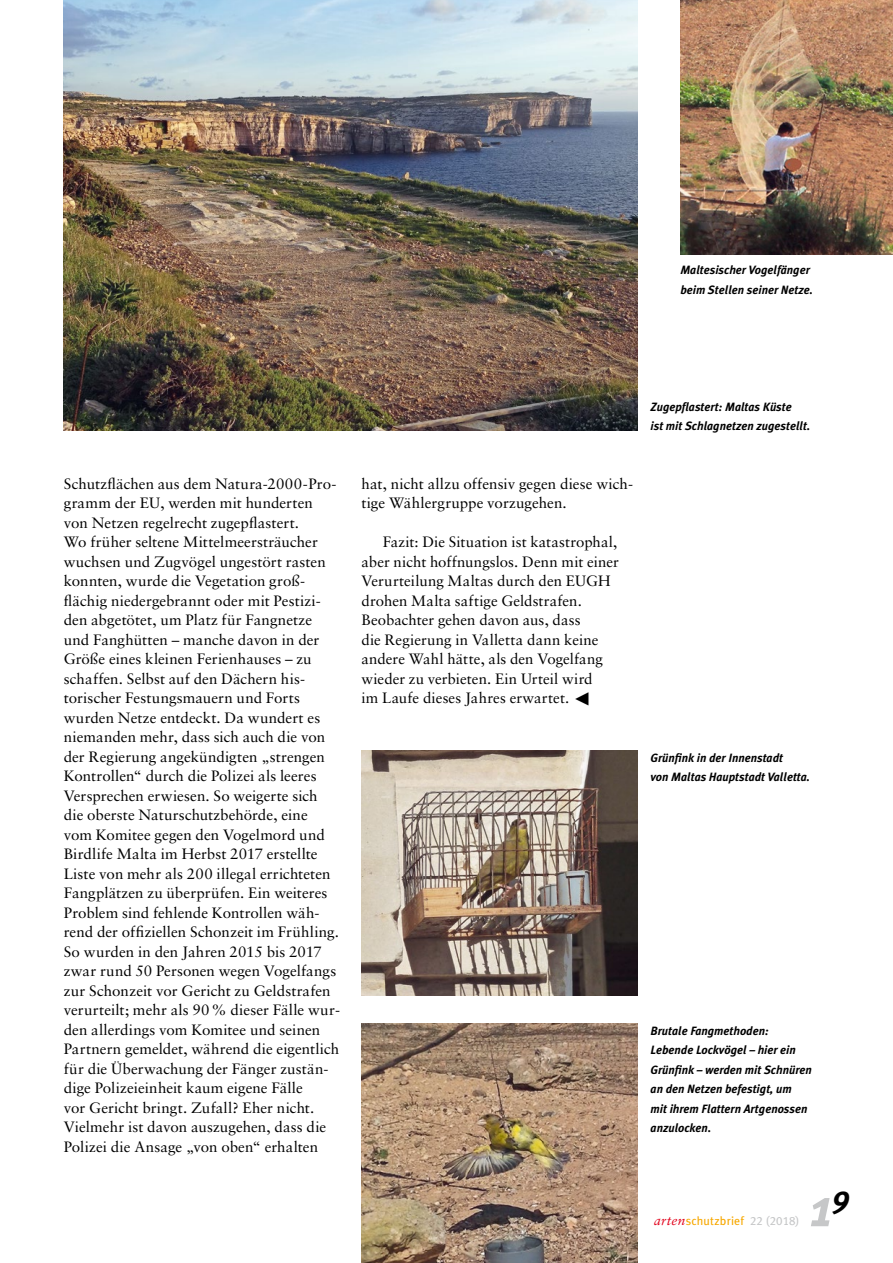
<style>
.page{position:relative;width:893px;height:1263px;background:#fff}
.page>*{position:absolute;margin:0;border:0;box-sizing:border-box;transform-origin:0 0}
.t1{font:italic 700 54px "Meta Plus";color:#c6c7c8}
.Lauftext_1__Abs{font:15px/19.5px "Sabon";letter-spacing:.005em;color:#000}
.Lauftext{font:15px/19.5px "Sabon";letter-spacing:.005em;color:#000}
.Bildunterschrift{font:italic 700 12px/19.5px "Meta Plus";color:#000}
.t2{font:12px "Meta Plus";letter-spacing:.015em;color:#f7a800}
.s1{font-family:"Sabon";font-style:italic;font-size:13.5px;color:#e2001a}
.s2{font-family:"Meta Plus Book Caps";color:#c6c7c8}
</style>
<div class="page">
<img style="left:361px;top:1024px;width:277px;height:239px">
<img style="left:361px;top:751px;width:277px;height:245px">
<img style="left:64px;top:0;width:574px;height:430px">
<img style="left:680px;top:0;width:213px;height:255px">
<p class="Bildunterschrift" style="left:680px;top:260px;width:134px">Maltesischer Vogelfänger beim Stellen seiner Netze.</p>
<p class="Lauftext_1__Abs" style="left:64px;top:474px;width:278px">Schutzflächen aus dem Natura-2000-Pro&shy;gramm der EU, werden mit hunderten von Netzen regelrecht zugepflastert.<br>Wo früher seltene Mittelmeersträucher wuchsen und Zugvögel ungestört rasten konnten, wurde die Vegetation groß&shy;flächig niedergebrannt oder mit Pestizi&shy;den abgetötet, um Platz für Fangnetze und Fanghütten – manche davon in der Größe eines kleinen Ferienhauses – zu schaffen. Selbst auf den Dächern his&shy;torischer Festungsmauern und Forts wurden Netze entdeckt. Da wundert es niemanden mehr, dass sich auch die von der Regierung angekündigten „strengen Kontrollen“ durch die Polizei als leeres Versprechen erwiesen. So weigerte sich die oberste Naturschutzbehörde, eine<br>vom Komitee gegen den Vogelmord und Birdlife Malta im Herbst 2017 erstellte Liste von mehr als 200 illegal errichteten Fangplätzen zu überprüfen. Ein weiteres Problem sind fehlende Kontrollen wäh&shy;rend der offiziellen Schonzeit im Frühling.<br>So wurden in den Jahren 2015 bis 2017 zwar rund 50 Personen wegen Vogelfangs zur Schonzeit vor Gericht zu Geldstrafen verurteilt; mehr als 90% dieser Fälle wur&shy;den allerdings vom Komitee und seinen Partnern gemeldet, während die eigentlich für die Überwachung der Fänger zustän&shy;dige Polizeieinheit kaum eigene Fälle<br>vor Gericht bringt. Zufall? Eher nicht.<br>Vielmehr ist davon auszugehen, dass die Polizei die Ansage „von oben“ erhalten</p>
<p class="Lauftext_1__Abs" style="left:361px;top:474px;width:273px">hat, nicht allzu offensiv gegen diese wich&shy;tige Wählergruppe vorzugehen.</p>
<p class="Lauftext" style="left:361px;top:532px;width:259px;text-indent:21px">Fazit: Die Situation ist katastrophal, aber nicht hoffnungslos. Denn mit einer Verurteilung Maltas durch den EUGH drohen Malta saftige Geldstrafen.<br>Beobachter gehen davon aus, dass<br>die Regierung in Valletta dann keine andere Wahl hätte, als den Vogelfang wieder zu verbieten. Ein Urteil wird<br>im Laufe dieses Jahres erwartet.</p>
<p class="Bildunterschrift" style="left:651px;top:397px;width:161px">Zugepflastert: Maltas Küste<br>ist mit Schlagnetzen zugestellt.</p>
<p class="Bildunterschrift" style="left:651px;top:748px;width:161px">Grünfink in der Innenstadt<br>von Maltas Hauptstadt Valletta.</p>
<p class="Bildunterschrift" style="left:651px;top:1021px;width:163px">Brutale Fangmethoden:<br>Lebende Lockvögel – hier ein<br>Grünfink – werden mit Schnüren an den Netzen befestigt, um<br>mit ihrem Flattern Artgenossen anzulocken.</p>
<p class="t2" style="left:654px;top:1214px;width:147px"><span class="s1">arten</span>schutzbrief <span class="s2">22 (2018)</span></p>
<p class="t1" style="left:810px;top:1176px;width:42px">1<sup>9</sup></p>
</div>
